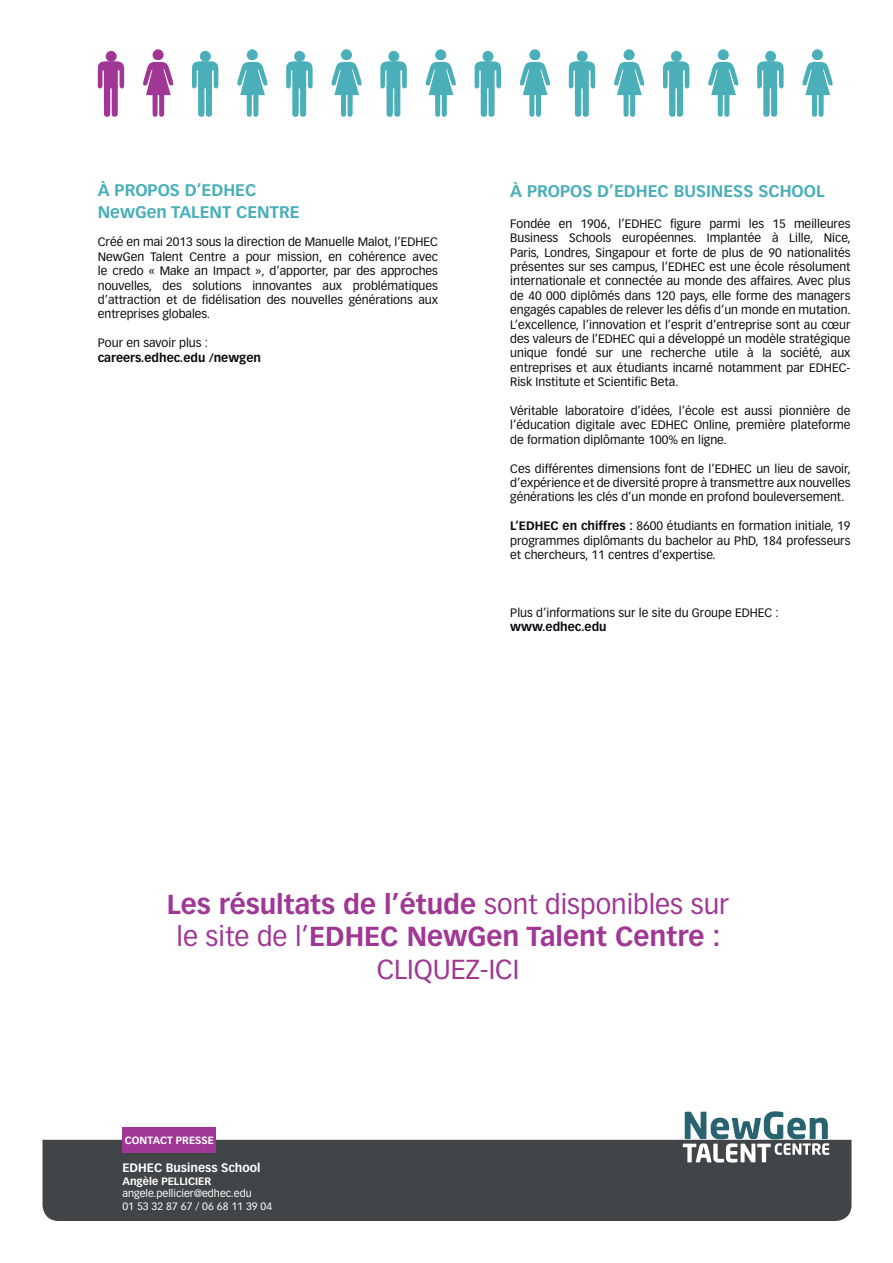
<style>
.page{position:relative;width:893px;height:1263px;background:#fff}
.page>*{position:absolute;margin:0;border:0;box-sizing:border-box;transform-origin:0 0}
.t1{font:700 27px/32.4px "Vectora LT Std";color:#a03795;text-align:center}
.t2{font:700 16.5px "Vectora LT Std";color:#4aafb9}
.t3{font:12px/14.4px "Vectora LT Std";color:#0a0910;text-align:justify}
.t4{font:700 12px "Vectora LT Std";color:#0a0910}
.t5{font:700 12px "Vectora LT Std";color:#fff}
.t6{font:10.5px "Vectora LT Std";color:#fff}
.t7{font:700 10.5px "Vectora LT Std";color:#fff}
.t8{font:700 10.35px "Vectora LT Std";color:#fff}
.s1{font-weight:700}
.s2{font-weight:400}
</style>
<div class="page">
<div style="left:43px;top:1140px;width:808px;height:81px;background:#424547"></div>
<div style="left:122px;top:1127px;width:94px;height:25px;background:#a03795"></div>
<svg style="left:98px;top:50px;width:26px;height:67px"></svg>
<svg style="left:143px;top:49px;width:31px;height:68px"></svg>
<svg style="left:192px;top:50px;width:26px;height:67px"></svg>
<svg style="left:237px;top:49px;width:31px;height:68px"></svg>
<svg style="left:286px;top:50px;width:27px;height:67px"></svg>
<svg style="left:331px;top:49px;width:31px;height:68px"></svg>
<svg style="left:380px;top:50px;width:27px;height:67px"></svg>
<svg style="left:426px;top:49px;width:30px;height:68px"></svg>
<svg style="left:475px;top:50px;width:26px;height:67px"></svg>
<svg style="left:520px;top:49px;width:30px;height:68px"></svg>
<svg style="left:569px;top:50px;width:26px;height:67px"></svg>
<svg style="left:614px;top:49px;width:31px;height:68px"></svg>
<svg style="left:663px;top:50px;width:26px;height:67px"></svg>
<svg style="left:708px;top:49px;width:31px;height:68px"></svg>
<svg style="left:757px;top:50px;width:27px;height:67px"></svg>
<svg style="left:802px;top:49px;width:31px;height:68px"></svg>
<svg style="left:683px;top:1111px;width:146px;height:51px"></svg>
<p class="t2" style="left:98px;top:180px;width:160px">À PROPOS D’EDHEC</p>
<p class="t2" style="left:98px;top:202px;width:203px">NewGen TALENT CENTRE</p>
<p class="t3" style="left:98px;top:235px;width:342px">Créé en mai 2013 sous la direction de Manuelle Malot, l’EDHEC NewGen Talent Centre a pour mission, en cohérence avec le credo « Make an Impact », d’apporter, par des approches nouvelles, des solutions innovantes aux problématiques d’attraction et de fidélisation des nouvelles générations aux entreprises globales.</p>
<p class="t3" style="left:98px;top:336px;width:112px">Pour en savoir plus :</p>
<p class="t4" style="left:98px;top:350px;width:165px">careers.edhec.edu /newgen</p>
<p class="t2" style="left:510px;top:181px;width:316px">À PROPOS D’EDHEC BUSINESS SCHOOL</p>
<p class="t3" style="left:510px;top:216px;width:342px">Fondée en 1906, l’EDHEC figure parmi les 15 meilleures Business Schools européennes. Implantée à Lille, Nice, Paris, Londres, Singapour et forte de plus de 90 nationalités présentes sur ses campus, l’EDHEC est une école résolument internationale et connectée au monde des affaires. Avec plus de 40 000 diplômés dans 120 pays, elle forme des managers engagés capables de relever les défis d’un monde en mutation.</p>
<p class="t3" style="left:510px;top:317px;width:342px">L’excellence, l’innovation et l’esprit d’entreprise sont au cœur des valeurs de l’EDHEC qui a développé un modèle stratégique unique fondé sur une recherche utile à la société, aux entreprises et aux étudiants incarné notamment par EDHEC-Risk Institute et Scientific Beta.</p>
<p class="t3" style="left:510px;top:404px;width:342px">Véritable laboratoire d’idées, l’école est aussi pionnière de l’éducation digitale avec EDHEC Online, première plateforme de formation diplômante 100% en ligne.</p>
<p class="t3" style="left:510px;top:461px;width:342px">Ces différentes dimensions font de l’EDHEC un lieu de savoir, d’expérience et de diversité propre à transmettre aux nouvelles générations les clés d’un monde en profond bouleversement.</p>
<p class="t3" style="left:510px;top:519px;width:342px"><span class="s1">L’EDHEC en chiffres :</span> 8600 étudiants en formation initiale, 19 programmes diplômants du bachelor au PhD, 184 professeurs et chercheurs, 11 centres d’expertise.</p>
<p class="t3" style="left:510px;top:605px;width:270px">Plus d’informations sur le site du Groupe EDHEC :</p>
<p class="t4" style="left:510px;top:619px;width:98px">www.edhec.edu</p>
<p class="t1" style="left:167px;top:888px;width:564px">Les résultats de l’étude <span class="s2">sont disponibles sur le site de l’</span>EDHEC NewGen Talent Centre :<br><span class="s2">CLIQUEZ-ICI</span></p>
<p class="t8" style="left:125px;top:1134px;width:91px">CONTACT PRESSE</p>
<p class="t5" style="left:122px;top:1160px;width:140px">EDHEC Business School</p>
<p class="t7" style="left:122px;top:1174px;width:90px">Angèle PELLICIER</p>
<p class="t6" style="left:122px;top:1187px;width:131px">angele.pellicier@edhec.edu</p>
<p class="t6" style="left:122px;top:1200px;width:151px">01 53 32 87 67 / 06 68 11 39 04</p>
</div>
